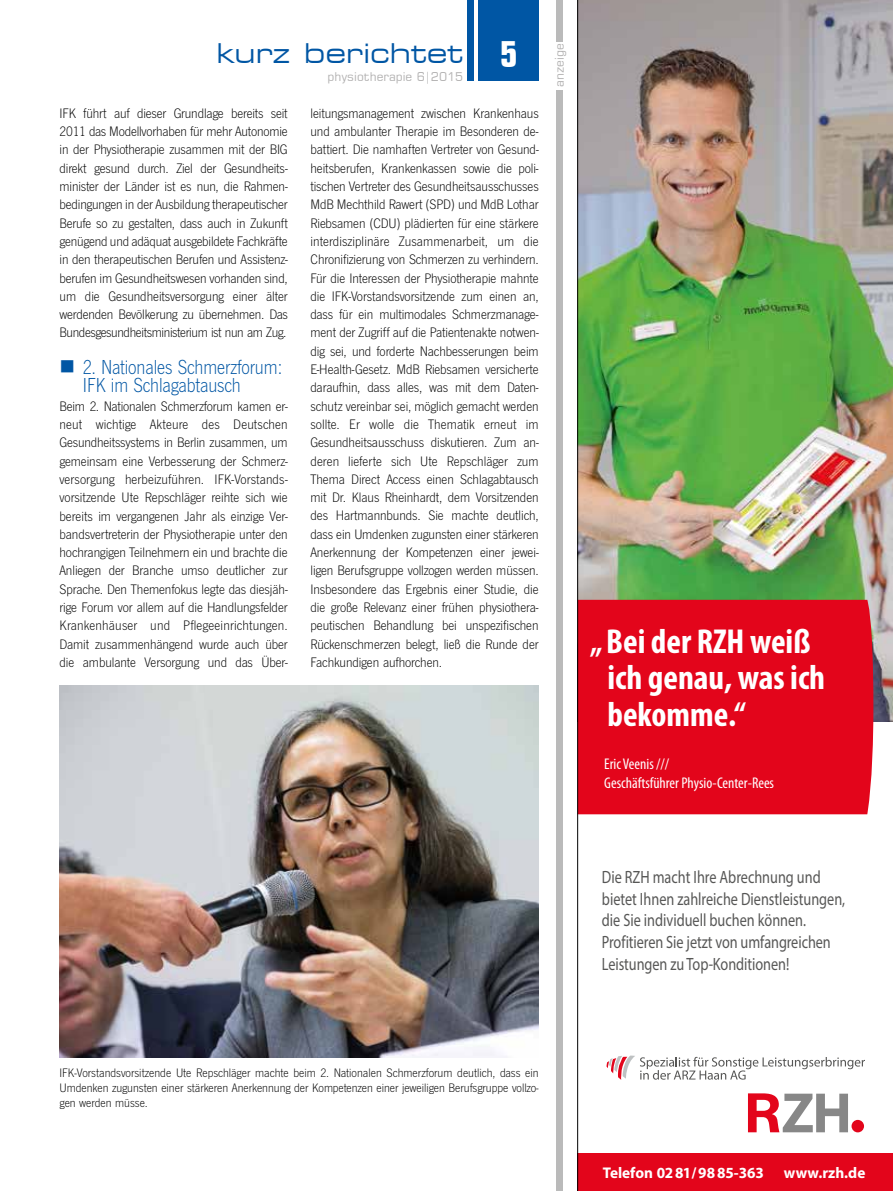
<style>
.page{position:relative;width:893px;height:1191px;background:#fff}
.page>*{position:absolute;margin:0;border:0;box-sizing:border-box;transform-origin:0 0}
.t1{font:700 condensed 36px "Square 721 BT";color:#fff}
.t2{font:700 condensed 34.8px/36.5px "Myriad Pro";color:#fff}
.t3{font:expanded 27px "Square 721 BT";color:#0056a4}
.t4{font:300 21px/18.3px "News Got";letter-spacing:-.005em;color:#0056a4;scale:.93 1}
.t5{font:17.85px/21.6px "Myriad Pro";color:#575756;scale:.8 1}
.t6{font:condensed 15.45px/18.8px "Myriad Pro";color:#fff}
.t7{font:700 15.45px "Myriad Pro";color:#fff}
.t8{font:300 14.25px/18.3px "News Got";letter-spacing:-.01em;color:#000;text-align:justify}
.t9{font:300 12.75px/15px "News Got";color:#000;text-align:justify}
.t10{font:12px "Square 721 BT";color:#b3b2b2}
</style>
<div class="page">
<img style="left:578px;top:0;width:315px;height:721px">
<div style="left:578px;top:600px;width:295px;height:214px;background:#e3051b"></div>
<div style="left:578px;top:1153px;width:315px;height:38px;background:#e3051b"></div>
<svg style="left:606px;top:1055px;width:259px;height:24px"></svg>
<svg style="left:748px;top:1093px;width:100px;height:39px"></svg>
<div style="left:851px;top:1119px;width:13px;height:13px;background:#e3051b;border-radius:50%"></div>
<hr style="left:577px;top:0;width:1px;height:1191px;background:#000">
<div style="left:556px;top:0;width:7px;height:1191px;background:#bababa"></div>
<div style="left:551px;top:42px;width:15px;height:47px;background:#fff"></div>
<div style="left:478px;top:0;width:61px;height:81px;background:#0056a4"></div>
<div style="left:467px;top:0;width:7px;height:81px;background:#0056a4"></div>
<img style="left:60px;top:686px;width:479px;height:371px">
<h3 class="t3" style="left:216px;top:37px;width:249px">kurz berichtet</h3>
<p class="t10" style="left:328px;top:69px;width:137px">physiotherapie 6|2015</p>
<h1 class="t1" style="left:500px;top:32px;width:19px">5</h1>
<p class="t8" style="left:60px;top:104px;width:230px">IFK führt auf dieser Grundlage bereits seit 2011 das Modellvorhaben für mehr Autonomie in der Physiotherapie zusammen mit der BIG direkt gesund durch. Ziel der Gesundheits&shy;minister der Länder ist es nun, die Rahmen&shy;bedingungen in der Ausbildung therapeutischer Berufe so zu gestalten, dass auch in Zukunft genügend und adäquat ausgebildete Fachkräfte in den therapeutischen Berufen und Assistenz&shy;berufen im Gesundheitswesen vorhanden sind, um die Gesundheitsversorgung einer älter werdenden Bevölkerung zu übernehmen. Das Bundesgesundheitsministerium ist nun am Zug.</p>
<h3 class="t4" style="left:83px;top:358px;width:216px;text-indent:-23px">■ 2. Nationales Schmerzforum:<br>IFK im Schlagabtausch</h3>
<p class="t8" style="left:60px;top:397px;width:230px">Beim 2. Nationalen Schmerzforum kamen er&shy;neut wichtige Akteure des Deutschen Gesundheitssystems in Berlin zusammen, um gemeinsam eine Verbesserung der Schmerz&shy;versorgung herbeizuführen. IFK-Vorstands&shy;vorsitzende Ute Repschläger reihte sich wie bereits im vergangenen Jahr als einzige Ver&shy;bandsvertreterin der Physiotherapie unter den hochrangigen Teilnehmern ein und brachte die Anliegen der Branche umso deutlicher zur Sprache. Den Themenfokus legte das diesjäh&shy;rige Forum vor allem auf die Handlungsfelder Krankenhäuser und Pflegeeinrichtungen.<br>Damit zusammenhängend wurde auch über die ambulante Versorgung und das Über-</p>
<p class="t8" style="left:310px;top:104px;width:230px">leitungsmanagement zwischen Krankenhaus und ambulanter Therapie im Besonderen de&shy;battiert. Die namhaften Vertreter von Gesund&shy;heitsberufen, Krankenkassen sowie die poli&shy;tischen Vertreter des Gesundheitsausschusses MdB Mechthild Rawert (SPD) und MdB Lothar Riebsamen (CDU) plädierten für eine stärkere interdisziplinäre Zusammenarbeit, um die Chronifizierung von Schmerzen zu verhindern.<br>Für die Interessen der Physiotherapie mahnte die IFK-Vorstandsvorsitzende zum einen an, dass für ein multimodales Schmerzmanage&shy;ment der Zugriff auf die Patientenakte notwen&shy;dig sei, und forderte Nachbesserungen beim E-Health-Gesetz. MdB Riebsamen versicherte daraufhin, dass alles, was mit dem Daten&shy;schutz vereinbar sei, möglich gemacht werden sollte. Er wolle die Thematik erneut im Gesundheitsausschuss diskutieren. Zum an&shy;deren lieferte sich Ute Repschläger zum Thema Direct Access einen Schlagabtausch mit Dr. Klaus Rheinhardt, dem Vorsitzenden des Hartmannbunds. Sie machte deutlich, dass ein Umdenken zugunsten einer stärkeren Anerkennung der Kompetenzen einer jewei&shy;ligen Berufsgruppe vollzogen werden müssen.<br>Insbesondere das Ergebnis einer Studie, die die große Relevanz einer frühen physiothera&shy;peutischen Behandlung bei unspezifischen Rückenschmerzen belegt, ließ die Runde der Fachkundigen aufhorchen.</p>
<p class="t10" style="left:552px;top:87px;width:45px;rotate:-90deg">anzeige</p>
<h2 class="t2" style="left:607px;top:622px;width:219px;text-indent:-17px">„ Bei der RZH weiß ich genau, was ich bekomme.“</h2>
<p class="t6" style="left:604px;top:754px;width:171px">Eric Veenis ///<br>Geschäftsführer Physio-Center-Rees</p>
<p class="t5" style="left:602px;top:866px;width:306px">Die RZH macht Ihre Abrechnung und bietet Ihnen zahlreiche Dienstleistungen, die Sie individuell buchen können.<br>Profitieren Sie jetzt von umfangreichen Leistungen zu Top-Konditionen!</p>
<p class="t9" style="left:60px;top:1065px;width:481px">IFK-Vorstandsvorsitzende Ute Repschläger machte beim 2. Nationalen Schmerzforum deutlich, dass ein Umdenken zugunsten einer stärkeren Anerkennung der Kompetenzen einer jeweiligen Berufsgruppe vollzo&shy;gen werden müsse.</p>
<p class="t7" style="left:603px;top:1162px;width:163px">Telefon 0281/9885-363</p>
<p class="t7" style="left:784px;top:1162px;width:83px">www.rzh.de</p>
</div>
